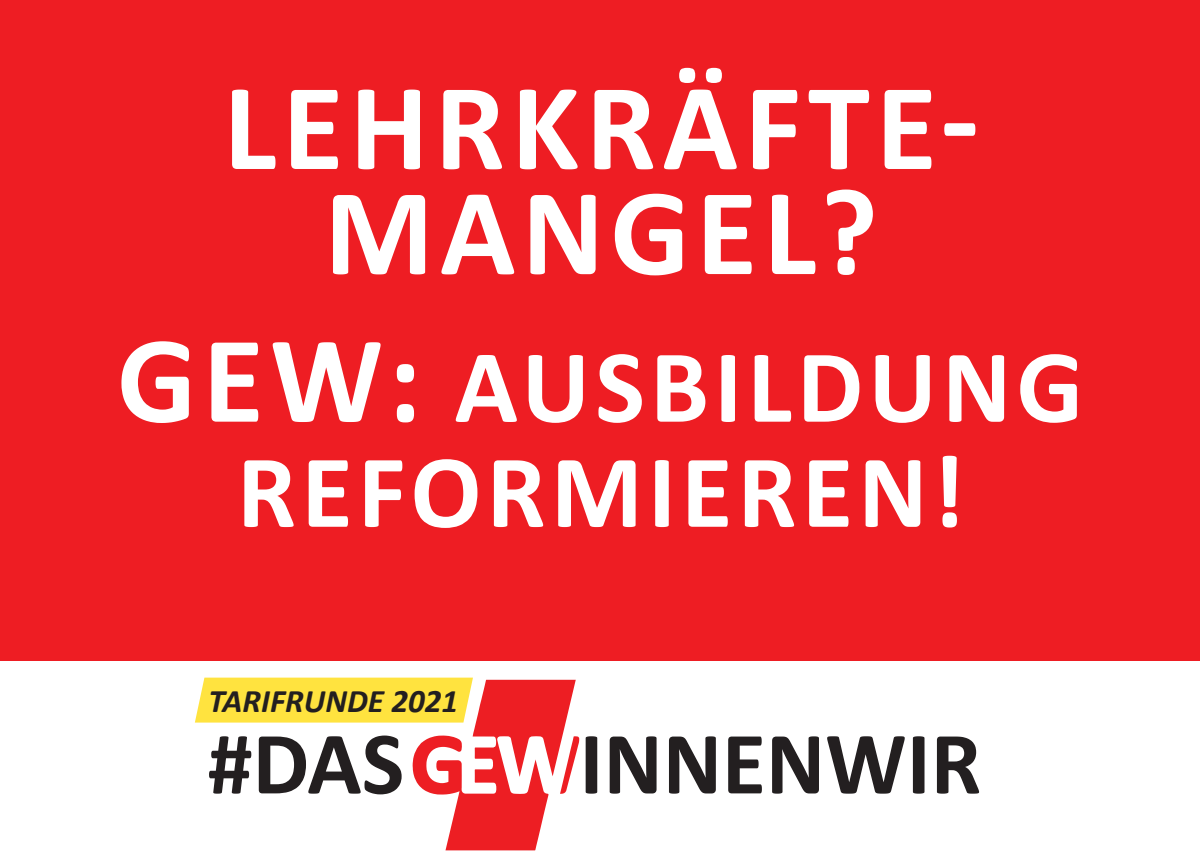
<style>
.page{position:relative;width:1200px;height:851px;background:#fff}
.page>*{position:absolute;margin:0;border:0;box-sizing:border-box;transform-origin:0 0}
.t1{font:700 125px/105px "Calibri";letter-spacing:.05em;color:#fff;text-align:center}
.t2{font:700 105px/105px "Calibri";letter-spacing:.05em;color:#fff;text-align:center}
.t3{font:700 89.9px "Calibri";color:#231f20}
.t4{font:italic 700 33px "Calibri";color:#231f20}
.s1{font-size:125px}
</style>
<div class="page">
<div style="left:0;top:0;width:1199px;height:660px;background:#ee1d23"></div>
<svg style="left:195px;top:677px;width:384px;height:173px"></svg>
<p class="t1" style="left:223px;top:75px;width:756px">LEHRKRÄFTE-<br>MANGEL?</p>
<p class="t2" style="left:117px;top:334px;width:967px"><span class="s1">GEW:</span> AUSBILDUNG<br>REFORMIEREN!</p>
<p class="t4" style="left:208px;top:680px;width:251px">TARIFRUNDE 2021</p>
<p class="t3" style="left:208px;top:706px;width:198px">#DAS</p>
<p class="t3" style="left:579px;top:706px;width:403px">INNENWIR</p>
</div>
